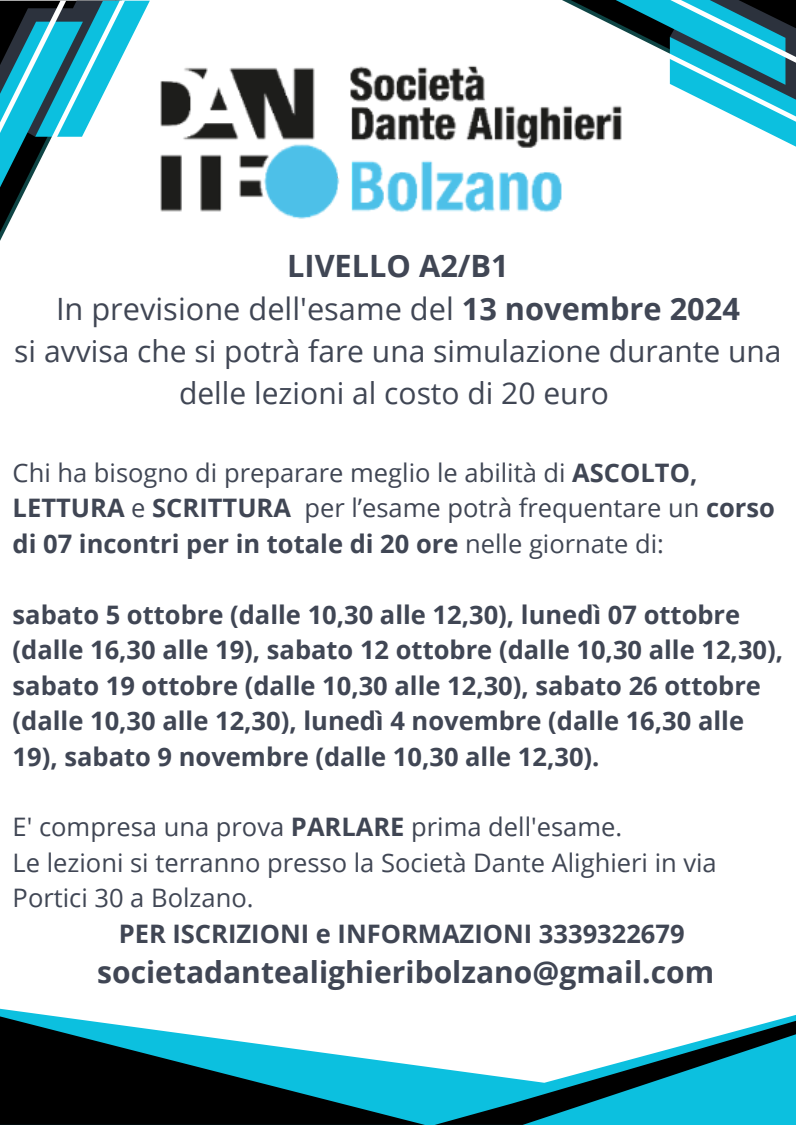
<style>
.page{position:relative;width:796px;height:1125px;background:#fff}
.page>*{position:absolute;margin:0;border:0;box-sizing:border-box;transform-origin:0 0}
.t1{font:700 30.75px/42.8px "Open Sans";color:#404654;text-align:center}
.t2{font:30px/41.6px "Open Sans";color:#404654;text-align:center}
.t3{font:700 30px "Open Sans";color:#404654}
.t4{font:700 25.5px/35.4px "Open Sans";color:#404654}
.t5{font:25.5px/35.4px "Open Sans";color:#404654}
.s1{font-weight:400}
.s2{font-weight:700}
</style>
<div class="page">
<svg style="left:562px;top:0;width:233px;height:146px"></svg>
<svg style="left:0;top:1008px;width:434px;height:117px"></svg>
<svg style="left:0;top:1013px;width:425px;height:112px"></svg>
<svg style="left:434px;top:1067px;width:109px;height:58px;fill:#0cc0df"></svg>
<svg style="left:543px;top:1015px;width:252px;height:110px"></svg>
<svg style="left:0;top:1px;width:161px;height:240px"></svg>
<img style="left:161px;top:65px;width:460px;height:154px">
<p class="t1" style="left:56px;top:244px;width:685px">LIVELLO A2/B1<br><span class="s1">In previsione dell'esame del</span> 13 novembre 2024</p>
<p class="t2" style="left:14px;top:330px;width:768px">si avvisa che si potrà fare una simulazione durante una delle lezioni al costo di 20 euro</p>
<p class="t5" style="left:13px;top:454px;width:763px">Chi ha bisogno di preparare meglio le abilità di <span class="s2">ASCOLTO,<br>LETTURA</span> e <span class="s2">SCRITTURA</span> per l’esame potrà frequentare un <span class="s2">corso di 07 incontri per in totale di 20 ore</span> nelle giornate di:</p>
<p class="t4" style="left:13px;top:596px;width:771px">sabato 5 ottobre (dalle 10,30 alle 12,30), lunedì 07 ottobre (dalle 16,30 alle 19), sabato 12 ottobre (dalle 10,30 alle 12,30), sabato 19 ottobre (dalle 10,30 alle 12,30), sabato 26 ottobre (dalle 10,30 alle 12,30), lunedì 4 novembre (dalle 16,30 alle 19), sabato 9 novembre (dalle 10,30 alle 12,30).</p>
<h1 class="t5" style="left:13px;top:809px;width:611px">E' compresa una prova <span class="s2">PARLARE</span> prima dell'esame.</h1>
<p class="t5" style="left:13px;top:844px;width:705px">Le lezioni si terranno presso la Società Dante Alighieri in via<br>Portici 30 a Bolzano.</p>
<h2 class="t4" style="left:119px;top:915px;width:567px">PER ISCRIZIONI e INFORMAZIONI 3339322679</h2>
<p class="t3" style="left:97px;top:951px;width:618px">societadantealighieribolzano@gmail.com</p>
</div>
